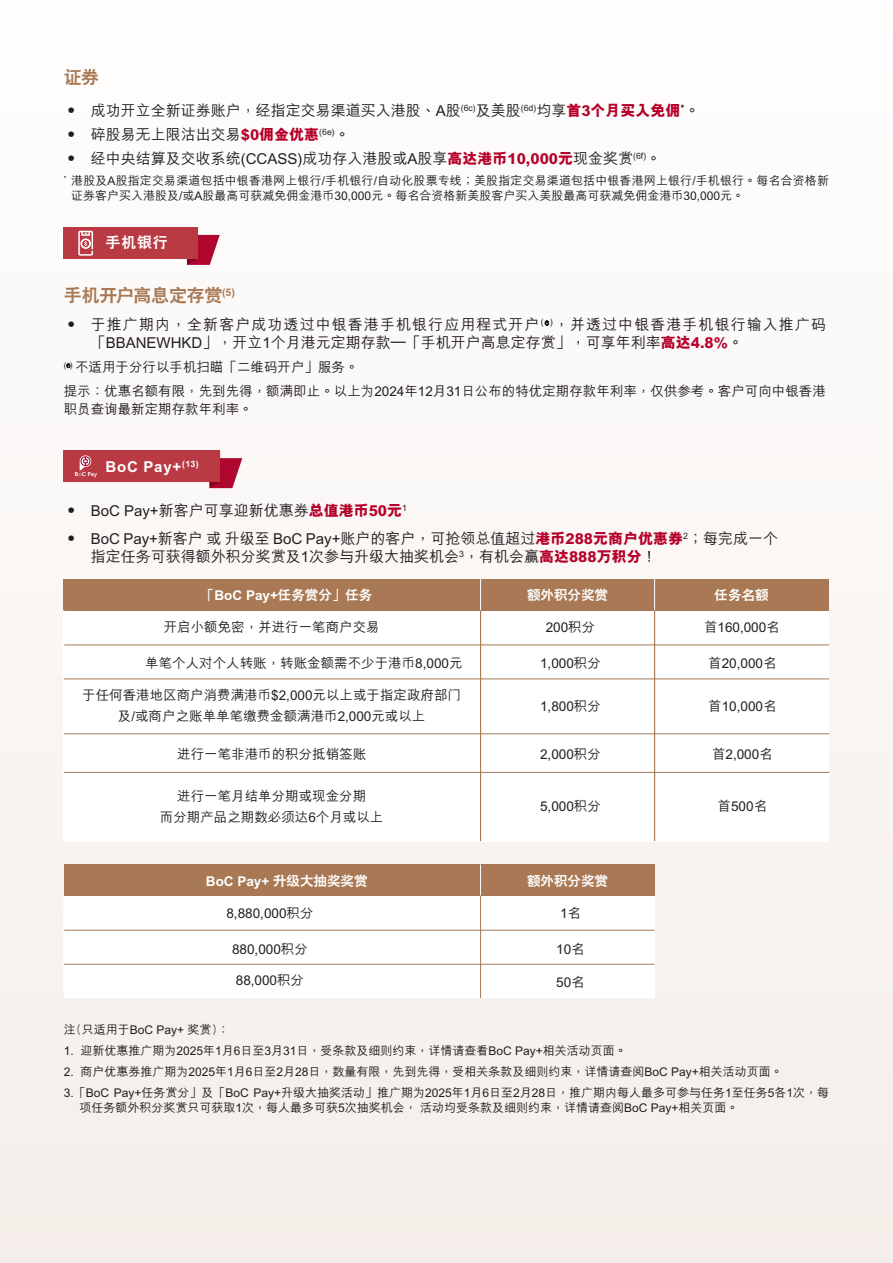
<style>
.page{position:relative;width:893px;height:1263px;background:#fbf8f6}
.page>*{position:absolute;margin:0;border:0;box-sizing:border-box;transform-origin:0 0}
.t1{font:800 18px "C Hei 2 HKS";letter-spacing:-.02em;color:#a87954}
.t2{font:500 15px/24px "M Hei HKS";color:#221e1f}
.t3{font:500 15px/18px "M Hei HKS";letter-spacing:.07em;color:#221e1f}
.t4{font:800 15px "C Hei 2 HKS";letter-spacing:.05em;color:#fff}
.t5{font:500 13.5px/21px "M Hei HKS";color:#221e1f;text-align:center}
.t6{font:800 13.5px "C Hei 2 HKS";color:#fff}
.t7{font:500 12px/15px "M Hei HKS";color:#221e1f}
.s1{font-weight:800;color:#b6002a}
</style>
<div class="page">
<svg style="left:187px;top:234px;width:33px;height:31px"></svg>
<div style="left:120px;top:227px;width:78px;height:32px;background:#ba3a44"></div>
<div style="left:64px;top:227px;width:106px;height:32px;background:#ba3a44"></div>
<div style="left:78px;top:231px;width:15px;height:25px;border:2px solid #fff"></div>
<div style="left:81px;top:231px;width:9px;height:5px;border:2px solid #fff"></div>
<svg style="left:81px;top:233px;width:12px;height:16px"></svg>
<svg style="left:210px;top:452px;width:32px;height:36px"></svg>
<div style="left:120px;top:451px;width:100px;height:31px;background:#ba3a44"></div>
<div style="left:64px;top:451px;width:106px;height:31px;background:#ba3a44"></div>
<svg style="left:75px;top:455px;width:22px;height:22px"></svg>
<div style="left:64px;top:610px;width:765px;height:231px;background:#fff"></div>
<div style="left:64px;top:579px;width:765px;height:31px;background:#a87954"></div>
<hr style="left:654px;top:610px;width:1px;height:231px;background:#a87a54">
<hr style="left:480px;top:610px;width:1px;height:231px;background:#a87a54">
<hr style="left:64px;top:644px;width:765px;height:1px;background:#a87a54">
<hr style="left:654px;top:579px;width:1px;height:31px;background:#fff">
<hr style="left:480px;top:579px;width:1px;height:31px;background:#fff">
<hr style="left:64px;top:733px;width:765px;height:1px;background:#a87a54">
<hr style="left:64px;top:772px;width:765px;height:1px;background:#a87a54">
<hr style="left:64px;top:678px;width:765px;height:1px;background:#a87a54">
<div style="left:64px;top:895px;width:591px;height:103px;background:#fff"></div>
<div style="left:64px;top:864px;width:591px;height:32px;background:#a87954"></div>
<hr style="left:480px;top:895px;width:1px;height:103px;background:#a87a54">
<hr style="left:64px;top:930px;width:591px;height:1px;background:#a87a54">
<hr style="left:480px;top:864px;width:1px;height:31px;background:#fff">
<hr style="left:64px;top:964px;width:591px;height:1px;background:#a87a54">
<h1 class="t1" style="left:64px;top:66px;width:37px">證券</h1>
<p class="t2" style="left:64px;top:97px;width:637px">‧ 成功開立全新證券賬戶，經指定交易渠道買入港股、A股<sup>(6c)</sup>及美股<sup>(6d)</sup>均享<span class="s1">首3個月買入免佣</span><sup>*</sup>。‧ 碎股易無上限沽出交易<span class="s1">$0佣金優惠</span><sup>(6e)</sup>。<br>‧ 經中央結算及交收系統(CCASS)成功存入港股或A股享<span class="s1">高達港幣10,000元</span>現金獎賞<sup>(6f)</sup>。</p>
<p class="t7" style="left:71px;top:172px;width:759px;text-indent:-8px"><sup>*</sup> 港股及A股指定交易渠道包括中銀香港網上銀行/手機銀行/自動化股票專線；美股指定交易渠道包括中銀香港網上銀行/手機銀行。每名合資格新證券客戶買入港股及/或A股最高可獲減免佣金港幣30,000元。每名合資格新美股客戶買入美股最高可獲減免佣金港幣30,000元。</p>
<p class="t4" style="left:106px;top:233px;width:64px">手機銀行</p>
<h1 class="t1" style="left:64px;top:283px;width:173px">手機開戶高息定存賞<sup>(5)</sup></h1>
<p class="t3" style="left:91px;top:314px;width:737px;text-indent:-27px">‧ 於推廣期內，全新客戶成功透過中銀香港手機銀行應用程式開戶<sup>(</sup><sup>e</sup><sup>)</sup>，並透過中銀香港手機銀行輸入推廣碼「BBANEWHKD」，開立1個月港元定期存款–「手機開戶高息定存賞」，可享年利率<span class="s1">高達4.8%</span>。</p>
<p class="t5" style="left:64px;top:354px;width:764px;line-height:24px;text-align:left"><sup>(</sup><sup>e</sup><sup>)</sup> 不適用於分行以手機掃瞄「二維碼開戶」服務。<br>提示：優惠名額有限，先到先得，額滿即止。以上為2024年12月31日公佈的特優定期存款年利率，僅供參考。客戶可向中銀香港</p>
<p class="t5" style="left:64px;top:398px;width:191px">職員查詢最新定期存款年利率。</p>
<p class="t4" style="left:106px;top:456px;width:95px">BoC Pay+<sup>(13)</sup></p>
<p class="t2" style="left:64px;top:495px;width:716px;line-height:28.5px">‧ BoC Pay+新客戶可享迎新優惠券<span class="s1">總值港幣50元</span><sup>1<br></sup>‧ BoC Pay+新客戶 或 升級至 BoC Pay+賬戶的客戶，可搶領總值超過<span class="s1">港幣288元商戶優惠券</span><sup>2</sup>；每完成一個</p>
<p class="t2" style="left:91px;top:544px;width:567px">指定任務可獲得額外積分獎賞及1次參與升級大抽獎機會<sup>3</sup>，有機會贏<span class="s1">高達888萬積分</span>！</p>
<p class="t6" style="left:201px;top:586px;width:173px">「BoC Pay+任務賞分」任務</p>
<p class="t6" style="left:527px;top:586px;width:82px">額外積分獎賞</p>
<p class="t6" style="left:715px;top:586px;width:56px">任務名額</p>
<p class="t5" style="left:164px;top:616px;width:217px">開啟小額免密，並進行一筆商戶交易</p>
<p class="t5" style="left:546px;top:616px;width:51px">200積分</p>
<p class="t5" style="left:704px;top:616px;width:77px">首160,000名</p>
<p class="t5" style="left:540px;top:652px;width:62px">1,000積分</p>
<p class="t5" style="left:540px;top:694px;width:62px">1,800積分</p>
<p class="t5" style="left:540px;top:742px;width:62px">2,000積分</p>
<p class="t5" style="left:540px;top:795px;width:62px">5,000積分</p>
<p class="t5" style="left:145px;top:652px;width:319px">單筆個人對個人轉賬，轉賬金額需不少於港幣8,000元</p>
<p class="t5" style="left:708px;top:652px;width:70px">首20,000名</p>
<p class="t5" style="left:708px;top:694px;width:70px">首10,000名</p>
<p class="t5" style="left:712px;top:742px;width:62px">首2,000名</p>
<p class="t5" style="left:718px;top:795px;width:51px">首500名</p>
<p class="t5" style="left:82px;top:684px;width:380px">於任何香港地區商戶消費滿港幣$2,000元以上或於指定政府部門及/或商戶之賬單單筆繳費金額滿港幣2,000元或以上</p>
<p class="t5" style="left:177px;top:742px;width:190px">進行一筆非港幣的積分抵銷簽賬</p>
<p class="t5" style="left:160px;top:784px;width:225px">進行一筆月結單分期或現金分期<br>而分期產品之期數必須達6個月或以上</p>
<p class="t6" style="left:206px;top:872px;width:163px">BoC Pay+ 升級大抽獎獎賞</p>
<p class="t6" style="left:527px;top:872px;width:82px">額外積分獎賞</p>
<p class="t5" style="left:226px;top:901px;width:89px">8,880,000積分</p>
<p class="t5" style="left:560px;top:901px;width:23px">1名</p>
<p class="t5" style="left:556px;top:937px;width:30px">10名</p>
<p class="t5" style="left:556px;top:971px;width:30px">50名</p>
<p class="t5" style="left:232px;top:937px;width:77px">880,000積分</p>
<p class="t5" style="left:236px;top:969px;width:70px">88,000積分</p>
<p class="t7" style="left:64px;top:1021px;width:167px">註(只適用於BoC Pay+ 獎賞)：</p>
<p class="t7" style="left:64px;top:1042px;width:565px">1. 迎新優惠推廣期為2025年1月6日至3月31日，受條款及細則約束，詳情請查看BoC Pay+相關活動頁面。</p>
<p class="t7" style="left:64px;top:1060px;width:767px;line-height:21px">2. 商戶優惠券推廣期為2025年1月6日至2月28日，數量有限，先到先得，受相關條款及細則約束，詳情請查閱BoC Pay+相關活動頁面。<br>3.「BoC Pay+任務賞分」及「BoC Pay+升級大抽獎活動」推廣期為2025年1月6日至2月28日，推廣期內每人最多可參與任務1至任務5各1次，每</p>
<p class="t7" style="left:79px;top:1099px;width:661px">項任務額外積分獎賞只可獲取1次，每人最多可獲5次抽獎機會， 活動均受條款及細則約束，詳情請查閱BoC Pay+相關頁面。</p>
</div>
